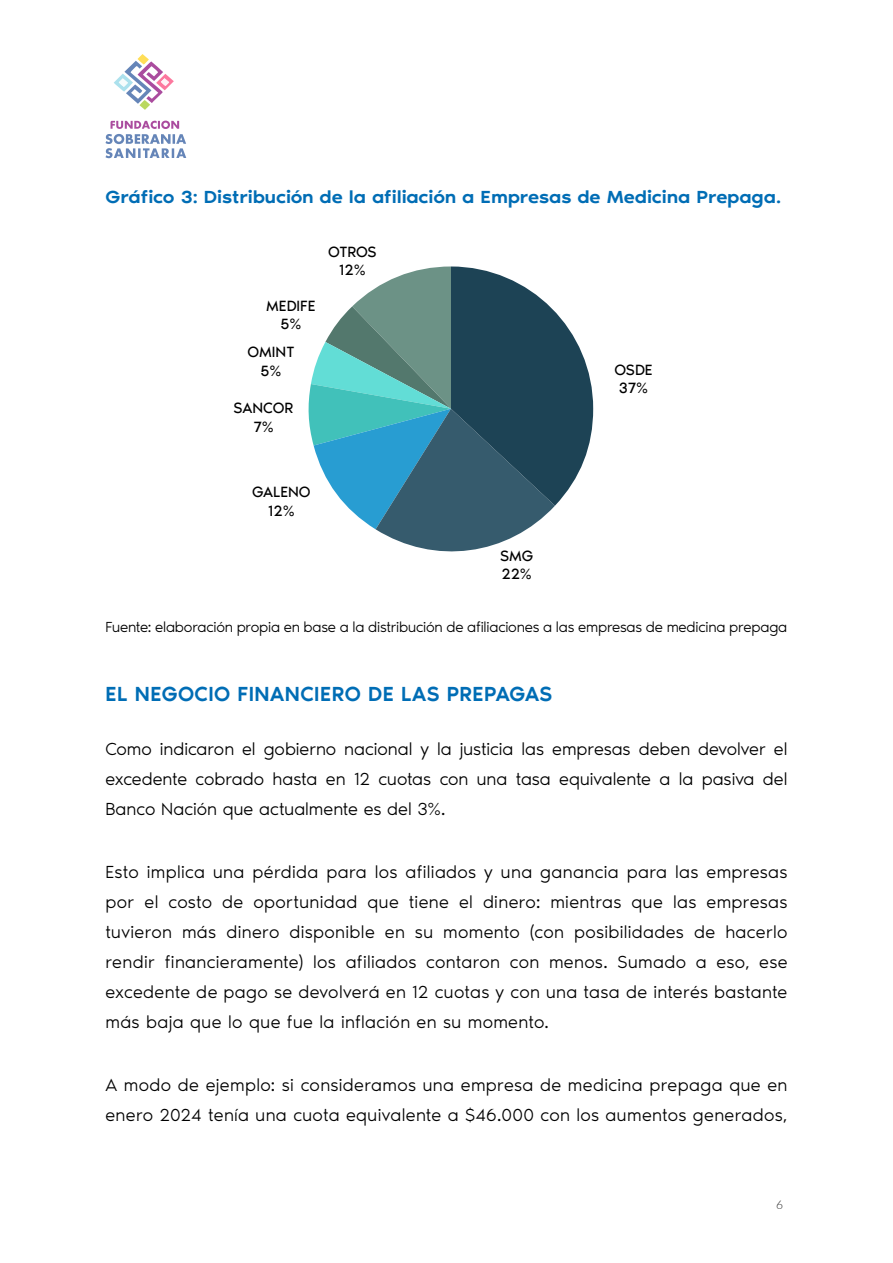
<style>
.page{position:relative;width:893px;height:1263px;background:#fff}
.page>*{position:absolute;margin:0;border:0;box-sizing:border-box;transform-origin:0 0}
.t1{font:500 21px "Noir Pro";letter-spacing:.02em;color:#006db5}
.t2{font:300 18px/30px "Noir Pro";letter-spacing:.02em;color:#000;text-align:justify}
.t3{font:500 18px "Noir Pro";letter-spacing:-.01em;color:#006db5;scale:1.1 1}
.t4{font:15.3px/18.3px "Noir Pro";color:#000;text-align:center}
.t5{font:300 15px "Noir Pro";letter-spacing:-.015em;color:#000}
.t6{font:300 12px "Lato";color:#262626}
</style>
<div class="page">
<svg style="left:105px;top:121px;width:81px;height:37px"></svg>
<svg style="left:114px;top:54px;width:60px;height:56px"></svg>
<svg style="left:308px;top:266px;width:285px;height:286px"></svg>
<p class="t3" style="left:105px;top:183px;width:616px">Gráfico 3: Distribución de la afiliación a Empresas de Medicina Prepaga.</p>
<p class="t4" style="left:266px;top:296px;width:51px">MEDIFE<br>5%</p>
<p class="t4" style="left:247px;top:342px;width:49px">OMINT<br>5%</p>
<p class="t4" style="left:234px;top:398px;width:61px">SANCOR<br>7%</p>
<p class="t4" style="left:328px;top:241px;width:50px">OTROS<br>12%</p>
<p class="t4" style="left:252px;top:482px;width:60px">GALENO<br>12%</p>
<p class="t4" style="left:500px;top:546px;width:35px;text-align:left">SMG<br>22%</p>
<p class="t4" style="left:614px;top:359px;width:40px;text-align:left">OSDE<br>37%</p>
<p class="t5" style="left:105px;top:616px;width:683px">Fuente: elaboración propia en base a la distribución de afiliaciones a las empresas de medicina prepaga</p>
<p class="t1" style="left:105px;top:678px;width:448px">EL NEGOCIO FINANCIERO DE LAS PREPAGAS</p>
<p class="t2" style="left:105px;top:733px;width:683px">Como indicaron el gobierno nacional y la justicia las empresas deben devolver el excedente cobrado hasta en 12 cuotas con una tasa equivalente a la pasiva del Banco Nación que actualmente es del 3%.</p>
<p class="t2" style="left:105px;top:856px;width:683px">Esto implica una pérdida para los afiliados y una ganancia para las empresas por el costo de oportunidad que tiene el dinero: mientras que las empresas tuvieron más dinero disponible en su momento (con posibilidades de hacerlo rendir financieramente) los afiliados contaron con menos. Sumado a eso, ese excedente de pago se devolverá en 12 cuotas y con una tasa de interés bastante más baja que lo que fue la inflación en su momento.</p>
<p class="t2" style="left:105px;top:1069px;width:683px">A modo de ejemplo: si consideramos una empresa de medicina prepaga que en enero 2024 tenía una cuota equivalente a $46.000 con los aumentos generados,</p>
<p class="t6" style="left:776px;top:1196px;width:8px">6</p>
</div>
